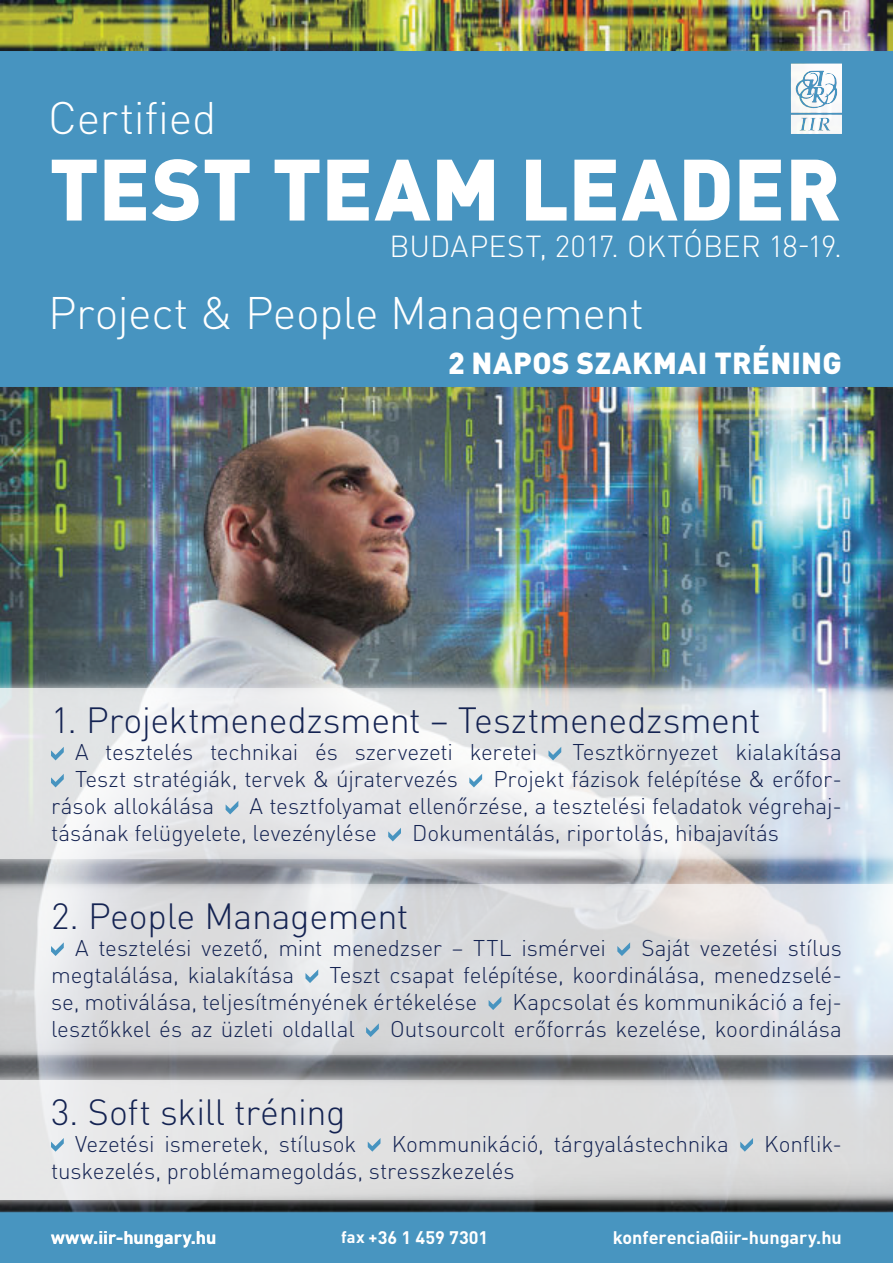
<style>
.page{position:relative;width:893px;height:1263px;background:#fff}
.page>*{position:absolute;margin:0;border:0;box-sizing:border-box;transform-origin:0 0}
.t1{font:900 85.5px "DIN Pro";color:#fff}
.t2{font:300 45px "DIN Pro";letter-spacing:-.01em;color:#fff}
.t3{font:300 36px "DIN Pro";letter-spacing:-.01em;color:#142352}
.t4{font:300 30px "DIN Pro";color:#fff}
.t5{font:900 30px "DIN Pro";letter-spacing:.015em;color:#fff}
.t6{font:300 22.5px/27px "DIN Pro";letter-spacing:-.005em;color:#142352;text-align:center}
.t7{font:700 18px "DIN Pro";color:#fff}
.s1{font-size:16.5px}
</style>
<div class="page">
<img style="left:0;top:0;width:893px;height:1263px">
<div style="left:0;top:1043px;width:893px;height:176px;background:#fff;opacity:.7"></div>
<div style="left:0;top:1072px;width:893px;height:135px;background:#fff;opacity:.8"></div>
<div style="left:0;top:1080px;width:893px;height:119px;background:linear-gradient(to right,#e9e9ea,#d6d7d8)"></div>
<div style="left:0;top:51px;width:893px;height:336px;background:#4794c0"></div>
<div style="left:0;top:665px;width:893px;height:227px;background:#fff;opacity:.7"></div>
<div style="left:0;top:681px;width:893px;height:186px;background:#fff;opacity:.8"></div>
<svg style="left:0;top:689px;width:893px;height:167px;fill:#e2e5e9"></svg>
<div style="left:0;top:856px;width:893px;height:227px;background:#fff;opacity:.7"></div>
<div style="left:0;top:877px;width:893px;height:185px;background:#fff;opacity:.8"></div>
<svg style="left:0;top:884px;width:893px;height:170px;fill:#dadbdd"></svg>
<svg style="left:51px;top:747px;width:13px;height:13px"></svg>
<svg style="left:548px;top:747px;width:13px;height:13px"></svg>
<svg style="left:51px;top:774px;width:13px;height:13px"></svg>
<svg style="left:469px;top:774px;width:13px;height:13px"></svg>
<svg style="left:226px;top:801px;width:12px;height:13px"></svg>
<svg style="left:388px;top:828px;width:13px;height:13px"></svg>
<svg style="left:51px;top:942px;width:13px;height:14px"></svg>
<svg style="left:617px;top:942px;width:13px;height:14px"></svg>
<svg style="left:305px;top:969px;width:13px;height:14px"></svg>
<svg style="left:489px;top:996px;width:12px;height:14px"></svg>
<svg style="left:366px;top:1023px;width:13px;height:14px"></svg>
<svg style="left:51px;top:1138px;width:13px;height:14px"></svg>
<svg style="left:368px;top:1138px;width:12px;height:14px"></svg>
<svg style="left:740px;top:1138px;width:13px;height:14px"></svg>
<svg style="left:791px;top:64px;width:51px;height:70px"></svg>
<h2 class="t2" style="left:48px;top:87px;width:170px">Certified</h2>
<h1 class="t1" style="left:49px;top:132px;width:793px">TEST TEAM LEADER</h1>
<h3 class="t4" style="left:389px;top:226px;width:454px">Budapest, 2017. októb er 18-19.</h3>
<h2 class="t2" style="left:48px;top:282px;width:597px">Project &amp; People Management</h2>
<h3 class="t5" style="left:448px;top:342px;width:395px">2 NAPOS SZAKMAI TRÉNING</h3>
<h3 class="t3" style="left:51px;top:696px;width:711px">1. Projektmenedzsment – Tesztmenedzsment</h3>
<p class="t6" style="left:64px;top:738px;width:14px">A</p>
<p class="t6" style="left:105px;top:738px;width:738px">tesztelés technikai és szervezeti keretei Tesztkörnyezet kialakítása</p>
<p class="t6" style="left:64px;top:765px;width:780px">Teszt stratégiák, tervek &amp; újratervezés Projekt fázisok felépítése &amp; erőfor-</p>
<p class="t6" style="left:51px;top:792px;width:792px">rások allokálása A tesztfolyamat ellenőrzése, a tesztelési feladatok végrehaj-</p>
<p class="t6" style="left:51px;top:819px;width:729px">tásának felügyelete, levezénylése Dokumentálás, riportolás, hibajavítás</p>
<h3 class="t3" style="left:51px;top:891px;width:359px">2. People Management</h3>
<p class="t6" style="left:51px;top:933px;width:792px">A tesztelési vezető, mint menedzser – TTL ismérvei Saját vezetési stílus megtalálása, kialakítása Teszt csapat felépítése, koordinálása, menedzselé&shy;se, motiválása, teljesítményének értékelése Kapcsolat és kommunikáció a fej&shy;lesztőkkel és az üzleti oldallal O utsourcolt erőforrás kezelése, koordinálása</p>
<h3 class="t3" style="left:51px;top:1087px;width:296px">3. Soft skill tréning</h3>
<p class="t6" style="left:51px;top:1129px;width:792px;text-align:left;text-indent:24px">Vezetési ismeretek, stílusok Kommunikáció, tárgyalástechnika Konflik&shy;tuskezelés, problémamegoldás, stresszkezelés</p>
<p class="t7" style="left:51px;top:1225px;width:167px">www.iir-hungary.hu</p>
<p class="t7" style="left:341px;top:1225px;width:149px"><span class="s1">fax +</span>36 1 459 7301</p>
<p class="t7" style="left:613px;top:1225px;width:231px">konferencia@iir-hungary.hu</p>
</div>
